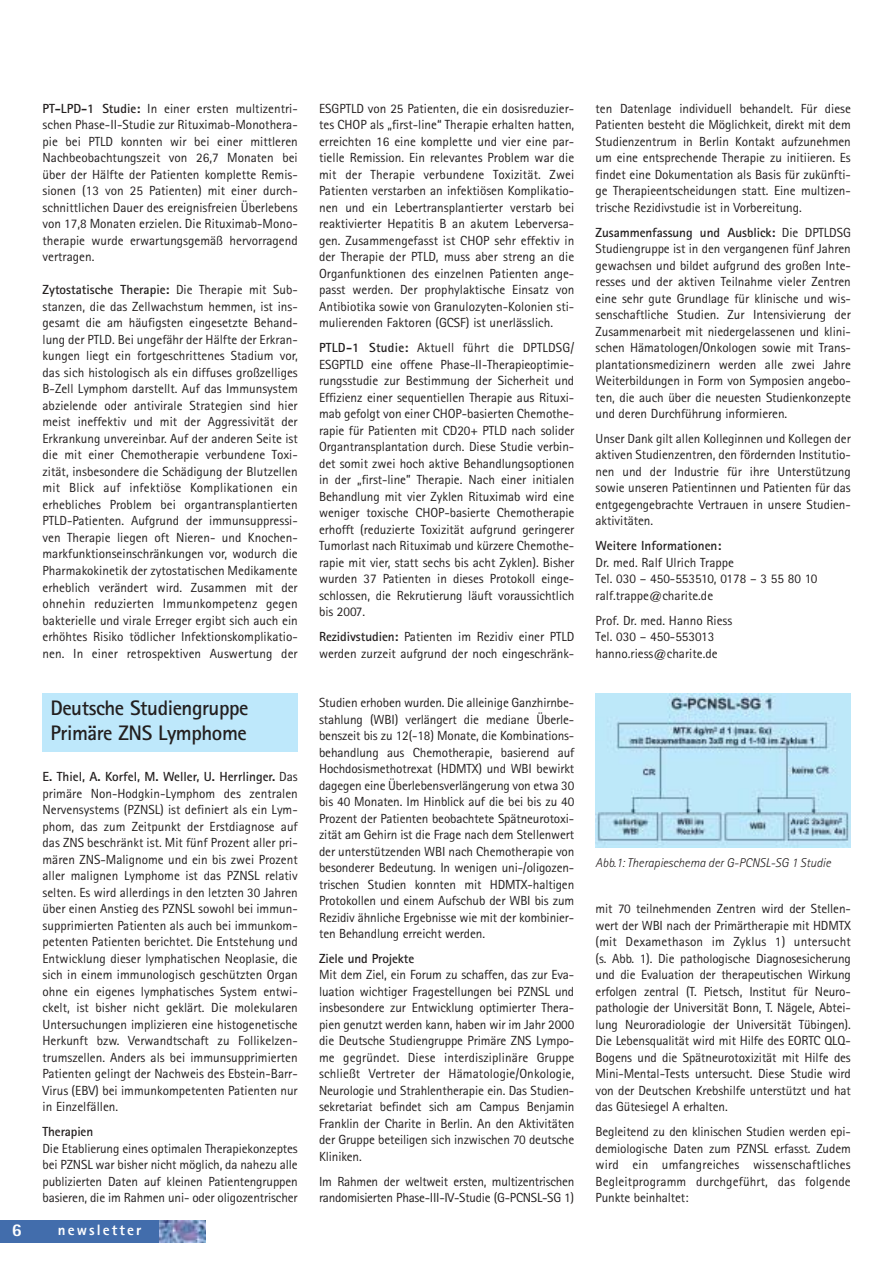
<style>
.page{position:relative;width:893px;height:1262px;background:#fff}
.page>*{position:absolute;margin:0;border:0;box-sizing:border-box;transform-origin:0 0}
.t1{font:700 21px/24.8px "Rotis Sans Serif";letter-spacing:-.02em;color:#231f1f}
.t2{font:800 18px "Rotis Sans Serif";color:#fff}
.t3{font:800 15px "Rotis Sans Serif";letter-spacing:.14em;color:#fff}
.t4{font:13.2px/16.5px "Rotis Sans Serif";letter-spacing:-.005em;color:#231f1f;text-align:justify}
.t5{font:700 13.2px "Rotis Sans Serif";letter-spacing:-.01em;color:#231f1f}
.t6{font:italic 300 12.75px "Rotis Sans Serif";color:#231f1f}
.s1{font-weight:700}
</style>
<div class="page">
<div style="left:0;top:1220px;width:206px;height:22px;background:#426dac"></div>
<img style="left:159px;top:1220px;width:47px;height:22px">
<img style="left:595px;top:693px;width:255px;height:154px">
<div style="left:43px;top:693px;width:255px;height:59px;background:#bee8fb"></div>
<p class="t4" style="left:43px;top:101px;width:257px"><span class="s1">PT-LPD-1 Studie:</span> In einer ersten multizentri&shy;schen Phase-II-Studie zur Rituximab-Monothera&shy;pie bei PTLD konnten wir bei einer mittleren Nachbeobachtungszeit von 26,7 Monaten bei über der Hälfte der Patienten komplette Remis&shy;sionen (13 von 25 Patienten) mit einer durch&shy;schnittlichen Dauer des ereignisfreien Überlebens von 17,8 Monaten erzielen. Die Rituximab-Mono&shy;therapie wurde erwartungsgemäß hervorragend vertragen.</p>
<p class="t4" style="left:43px;top:283px;width:257px"><span class="s1">Zytostatische Therapie:</span> Die Therapie mit Sub&shy;stanzen, die das Zellwachstum hemmen, ist ins&shy;gesamt die am häufigsten eingesetzte Behand&shy;lung der PTLD. Bei ungefähr der Hälfte der Erkran&shy;kungen liegt ein fortgeschrittenes Stadium vor, das sich histologisch als ein diffuses großzelliges B-Zell Lymphom darstellt. Auf das Immunsystem abzielende oder antivirale Strategien sind hier meist ineffektiv und mit der Aggressivität der Erkrankung unvereinbar. Auf der anderen Seite ist die mit einer Chemotherapie verbundene Toxi&shy;zität, insbesondere die Schädigung der Blutzellen mit Blick auf infektiöse Komplikationen ein erhebliches Problem bei organtransplantierten PTLD-Patienten. Aufgrund der immunsuppressi&shy;ven Therapie liegen oft Nieren- und Knochen&shy;markfunktionseinschränkungen vor, wodurch die Pharmakokinetik der zytostatischen Medikamente erheblich verändert wird. Zusammen mit der ohnehin reduzierten Immunkompetenz gegen bakterielle und virale Erreger ergibt sich auch ein erhöhtes Risiko tödlicher Infektionskomplikatio&shy;nen. In einer retrospektiven Auswertung der</p>
<p class="t4" style="left:319px;top:101px;width:257px">ESGPTLD von 25 Patienten, die ein dosisreduzier&shy;tes CHOP als „first-line“ Therapie erhalten hatten, erreichten 16 eine komplette und vier eine par&shy;tielle Remission. Ein relevantes Problem war die mit der Therapie verbundene Toxizität. Zwei Patienten verstarben an infektiösen Komplikatio&shy;nen und ein Lebertransplantierter verstarb bei reaktivierter Hepatitis B an akutem Leberversa&shy;gen. Zusammengefasst ist CHOP sehr effektiv in der Therapie der PTLD, muss aber streng an die Organfunktionen des einzelnen Patienten ange&shy;passt werden. Der prophylaktische Einsatz von Antibiotika sowie von Granulozyten-Kolonien sti&shy;mulierenden Faktoren (GCSF) ist unerlässlich.</p>
<p class="t4" style="left:319px;top:341px;width:257px"><span class="s1">PTLD-1 Studie:</span> Aktuell führt die DPTLDSG/ ESGPTLD eine offene Phase-II-Therapieoptimie&shy;rungsstudie zur Bestimmung der Sicherheit und Effizienz einer sequentiellen Therapie aus Rituxi&shy;mab gefolgt von einer CHOP-basierten Chemothe&shy;rapie für Patienten mit CD20+ PTLD nach solider Organtransplantation durch. Diese Studie verbin&shy;det somit zwei hoch aktive Behandlungsoptionen in der „first-line” Therapie. Nach einer initialen Behandlung mit vier Zyklen Rituximab wird eine weniger toxische CHOP-basierte Chemotherapie erhofft (reduzierte Toxizität aufgrund geringerer Tumorlast nach Rituximab und kürzere Chemothe&shy;rapie mit vier, statt sechs bis acht Zyklen). Bisher wurden 37 Patienten in dieses Protokoll einge&shy;schlossen, die Rekrutierung läuft voraussichtlich bis 2007.</p>
<p class="t4" style="left:319px;top:629px;width:257px"><span class="s1">Rezidivstudien:</span> Patienten im Rezidiv einer PTLD werden zurzeit aufgrund der noch eingeschränk-</p>
<h1 class="t1" style="left:50px;top:698px;width:199px">Deutsche Studiengruppe<br>Primäre ZNS Lymphome</h1>
<p class="t4" style="left:319px;top:695px;width:257px">Studien erhoben wurden. Die alleinige Ganzhirnbe&shy;stahlung (WBI) verlängert die mediane Überle&shy;benszeit bis zu 12(-18) Monate, die Kombinations&shy;behandlung aus Chemotherapie, basierend auf Hochdosismethotrexat (HDMTX) und WBI bewirkt dagegen eine Überlebensverlängerung von etwa 30 bis 40 Monaten. Im Hinblick auf die bei bis zu 40<br>Prozent der Patienten beobachtete Spätneurotoxi&shy;zität am Gehirn ist die Frage nach dem Stellenwert der unterstützenden WBI nach Chemotherapie von besonderer Bedeutung. In wenigen uni-/oligozen&shy;trischen Studien konnten mit HDMTX-haltigen Protokollen und einem Aufschub der WBI bis zum Rezidiv ähnliche Ergebnisse wie mit der kombinier&shy;ten Behandlung erreicht werden.</p>
<p class="t5" style="left:319px;top:953px;width:97px">Ziele und Projekte</p>
<p class="t4" style="left:319px;top:968px;width:257px">Mit dem Ziel, ein Forum zu schaffen, das zur Eva&shy;luation wichtiger Fragestellungen bei PZNSL und insbesondere zur Entwicklung optimierter Thera&shy;pien genutzt werden kann, haben wir im Jahr 2000 die Deutsche Studiengruppe Primäre ZNS Lympo&shy;me gegründet. Diese interdisziplinäre Gruppe schließt Vertreter der Hämatologie/Onkologie, Neurologie und Strahlentherapie ein. Das Studien&shy;sekretariat befindet sich am Campus Benjamin Franklin der Charite in Berlin. An den Aktivitäten der Gruppe beteiligen sich inzwischen 70 deutsche Kliniken.</p>
<p class="t4" style="left:319px;top:1174px;width:257px">Im Rahmen der weltweit ersten, multizentrischen randomisierten Phase-III-IV-Studie (G-PCNSL-SG 1)</p>
<p class="t4" style="left:43px;top:770px;width:257px"><span class="s1">E. Thiel, A. Korfel, M. Weller, U. Herrlinger.</span> Das primäre Non-Hodgkin-Lymphom des zentralen Nervensystems (PZNSL) ist definiert als ein Lym&shy;phom, das zum Zeitpunkt der Erstdiagnose auf das ZNS beschränkt ist. Mit fünf Prozent aller pri&shy;mären ZNS-Malignome und ein bis zwei Prozent aller malignen Lymphome ist das PZNSL relativ selten. Es wird allerdings in den letzten 30 Jahren über einen Anstieg des PZNSL sowohl bei immun&shy;supprimierten Patienten als auch bei immunkom&shy;petenten Patienten berichtet. Die Entstehung und Entwicklung dieser lymphatischen Neoplasie, die sich in einem immunologisch geschützten Organ ohne ein eigenes lymphatisches System entwi&shy;ckelt, ist bisher nicht geklärt. Die molekularen Untersuchungen implizieren eine histogenetische Herkunft bzw. Verwandtschaft zu Follikelzen&shy;trumszellen. Anders als bei immunsupprimierten Patienten gelingt der Nachweis des Ebstein-Barr-Virus (EBV) bei immunkompetenten Patienten nur in Einzelfällen.</p>
<p class="t5" style="left:43px;top:1127px;width:52px">Therapien</p>
<p class="t4" style="left:43px;top:1141px;width:257px">Die Etablierung eines optimalen Therapiekonzeptes bei PZNSL war bisher nicht möglich, da nahezu alle publizierten Daten auf kleinen Patientengruppen basieren, die im Rahmen uni- oder oligozentrischer</p>
<h2 class="t2" style="left:12px;top:1223px;width:12px">6</h2>
<p class="t3" style="left:58px;top:1224px;width:85px">newsletter</p>
<p class="t4" style="left:595px;top:101px;width:257px">ten Datenlage individuell behandelt. Für diese Patienten besteht die Möglichkeit, direkt mit dem Studienzentrum in Berlin Kontakt aufzunehmen um eine entsprechende Therapie zu initiieren. Es findet eine Dokumentation als Basis für zukünfti&shy;ge Therapieentscheidungen statt. Eine multizen&shy;trische Rezidivstudie ist in Vorbereitung.</p>
<p class="t4" style="left:595px;top:225px;width:257px"><span class="s1">Zusammenfassung und Ausblick:</span> Die DPTLDSG Studiengruppe ist in den vergangenen fünf Jahren gewachsen und bildet aufgrund des großen Inte&shy;resses und der aktiven Teilnahme vieler Zentren eine sehr gute Grundlage für klinische und wis&shy;senschaftliche Studien. Zur Intensivierung der Zusammenarbeit mit niedergelassenen und klini&shy;schen Hämatologen/Onkologen sowie mit Trans&shy;plantationsmedizinern werden alle zwei Jahre Weiterbildungen in Form von Symposien angebo&shy;ten, die auch über die neuesten Studienkonzepte und deren Durchführung informieren.</p>
<p class="t4" style="left:595px;top:431px;width:257px">Unser Dank gilt allen Kolleginnen und Kollegen der aktiven Studienzentren, den fördernden Institutio&shy;nen und der Industrie für ihre Unterstützung sowie unseren Patientinnen und Patienten für das entgegengebrachte Vertrauen in unsere Studien&shy;aktivitäten.</p>
<p class="t5" style="left:595px;top:541px;width:127px">Weitere Informationen:</p>
<p class="t4" style="left:595px;top:555px;width:223px;text-align:left">Dr. med. Ralf Ulrich Trappe<br>Tel. 030 – 450-553510, 0178 – 3 55 80 10 ralf.trappe@charite.de</p>
<p class="t4" style="left:595px;top:613px;width:138px;text-align:left">Prof. Dr. med. Hanno Riess<br>Tel. 030 – 450-553013 hanno.riess@charite.de</p>
<p class="t6" style="left:595px;top:858px;width:237px">Abb.1: Therapieschema der G-PCNSL-SG 1 Studie</p>
<p class="t4" style="left:595px;top:902px;width:257px">mit 70 teilnehmenden Zentren wird der Stellen&shy;wert der WBI nach der Primärtherapie mit HDMTX (mit Dexamethason im Zyklus 1) untersucht (s. Abb. 1). Die pathologische Diagnosesicherung und die Evaluation der therapeutischen Wirkung erfolgen zentral (T. Pietsch, Institut für Neuro&shy;pathologie der Universität Bonn, T. Nägele, Abtei&shy;lung Neuroradiologie der Universität Tübingen).<br>Die Lebensqualität wird mit Hilfe des EORTC QLQ-Bogens und die Spätneurotoxizität mit Hilfe des Mini-Mental-Tests untersucht. Diese Studie wird von der Deutschen Krebshilfe unterstützt und hat das Gütesiegel A erhalten.</p>
<p class="t4" style="left:595px;top:1124px;width:257px">Begleitend zu den klinischen Studien werden epi&shy;demiologische Daten zum PZNSL erfasst. Zudem wird ein umfangreiches wissenschaftliches Begleitprogramm durchgeführt, das folgende Punkte beinhaltet:</p>
</div>
